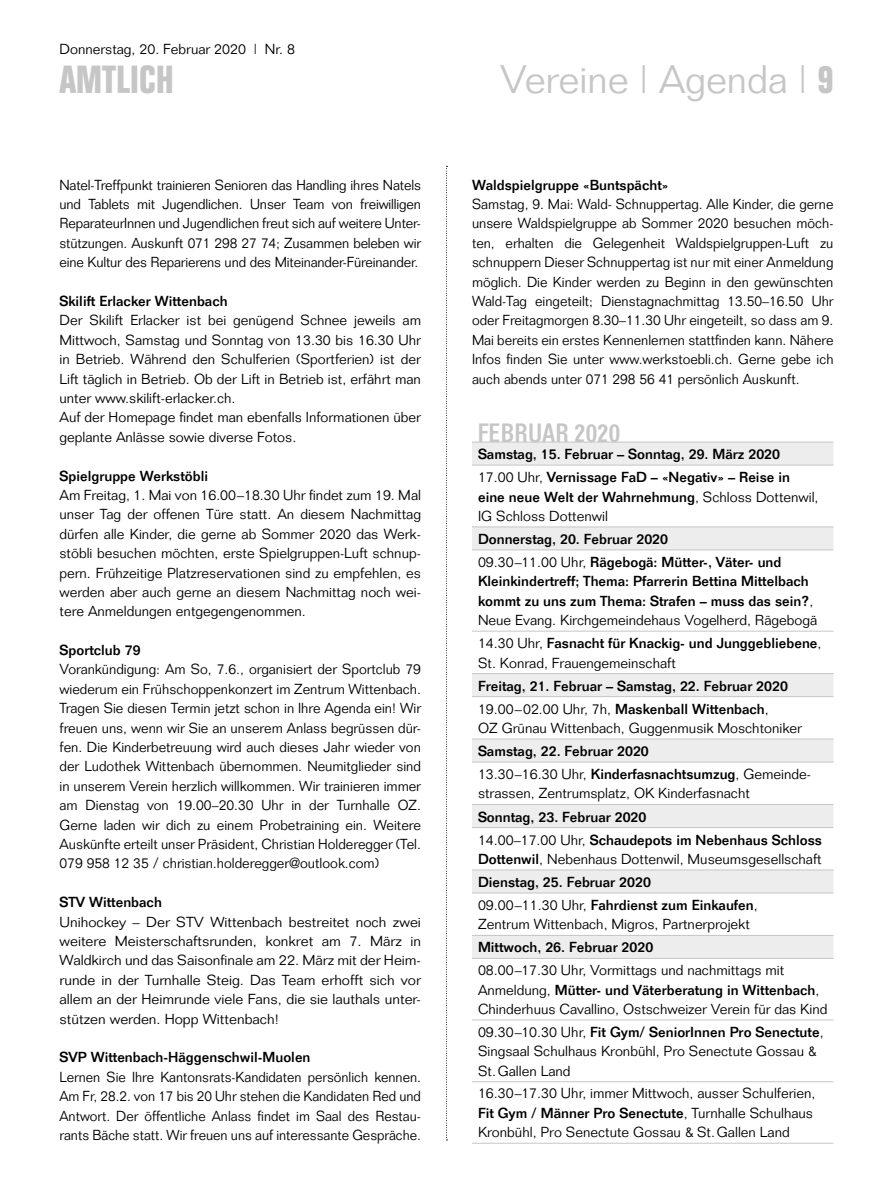
<style>
.page{position:relative;width:893px;height:1191px;background:#fff}
.page>*{position:absolute;margin:0;border:0;box-sizing:border-box;transform-origin:0 0}
.t1{font:300 39px "Folio";color:#c6c6c6}
.t2{font:700 39px "Folio Condensed BQ";letter-spacing:.015em;color:#c6c6c6}
.t3{font:500 26.25px "Folio Condensed BQ";letter-spacing:.01em;color:#c6c6c6}
.t4{font:300 14.25px/19.4px "Folio";color:#000}
.t5{font:500 14.25px/23.1px "Folio";color:#000}
.t6{font:300 14.25px/19.4px "Folio";color:#000;text-align:justify;scale:.96 1}
.s1{font-family:"Folio Condensed BQ";font-weight:700}
.s2{font-weight:300}
.s3{font-weight:500}
</style>
<div class="page">
<svg style="left:446px;top:166px;width:1px;height:974px"></svg>
<svg style="left:472px;top:443px;width:361px;height:515px"></svg>
<hr style="left:472px;top:442px;width:361px;height:1px;background:#c6c6c6">
<hr style="left:472px;top:465px;width:361px;height:1px;background:#c6c6c6">
<hr style="left:472px;top:526px;width:361px;height:1px;background:#c6c6c6">
<hr style="left:472px;top:549px;width:361px;height:1px;background:#c6c6c6">
<hr style="left:472px;top:631px;width:361px;height:1px;background:#c6c6c6">
<hr style="left:472px;top:673px;width:361px;height:1px;background:#c6c6c6">
<hr style="left:472px;top:696px;width:361px;height:1px;background:#c6c6c6">
<hr style="left:472px;top:738px;width:361px;height:1px;background:#c6c6c6">
<hr style="left:472px;top:761px;width:361px;height:1px;background:#c6c6c6">
<hr style="left:472px;top:804px;width:361px;height:1px;background:#c6c6c6">
<hr style="left:472px;top:827px;width:361px;height:1px;background:#c6c6c6">
<hr style="left:472px;top:869px;width:361px;height:1px;background:#c6c6c6">
<hr style="left:472px;top:892px;width:361px;height:1px;background:#c6c6c6">
<hr style="left:472px;top:935px;width:361px;height:1px;background:#c6c6c6">
<hr style="left:472px;top:958px;width:361px;height:1px;background:#c6c6c6">
<hr style="left:472px;top:1019px;width:361px;height:1px;background:#c6c6c6">
<hr style="left:472px;top:1081px;width:361px;height:1px;background:#c6c6c6">
<hr style="left:472px;top:1142px;width:361px;height:1px;background:#c6c6c6">
<p class="t4" style="left:60px;top:39px;width:237px">Donnerstag, 20. Februar 2020 | Nr. 8</p>
<h1 class="t2" style="left:60px;top:58px;width:116px">AMTLICH</h1>
<p class="t4" style="left:60px;top:175px;width:363px;text-align:justify">Natel-Treffpunkt trainieren Senioren das Handling ihres Natels und Tablets mit Jugendlichen. Unser Team von freiwilligen ReparateurInnen und Jugendlichen freut sich auf weitere Unter&shy;stützungen. Auskunft 071 298 27 74; Zusammen beleben wir eine Kultur des Reparierens und des Miteinander-Füreinander.</p>
<p class="t5" style="left:60px;top:289px;width:170px">Skilift Erlacker Wittenbach</p>
<p class="t4" style="left:60px;top:311px;width:363px">Der Skilift Erlacker ist bei genügend Schnee jeweils am Mittwoch, Samstag und Sonntag von 13.30 bis 16.30 Uhr in Betrieb. Während den Schulferien (Sportferien) ist der Lift täglich in Betrieb. Ob der Lift in Betrieb ist, erfährt man unter www.skilift-erlacker.ch.<br>Auf der Homepage findet man ebenfalls Informationen über geplante Anlässe sowie diverse Fotos.</p>
<p class="t5" style="left:60px;top:464px;width:150px">Spielgruppe Werkstöbli</p>
<p class="t4" style="left:60px;top:485px;width:363px;text-align:justify">Am Freitag, 1. Mai von 16.00–18.30 Uhr findet zum 19. Mal unser Tag der offenen Türe statt. An diesem Nachmittag dürfen alle Kinder, die gerne ab Sommer 2020 das Werk&shy;stöbli besuchen möchten, erste Spielgruppen-Luft schnup&shy;pern. Frühzeitige Platzreservationen sind zu empfehlen, es werden aber auch gerne an diesem Nachmittag noch wei&shy;tere Anmeldungen entgegengenommen.</p>
<p class="t5" style="left:60px;top:638px;width:83px">Sportclub 79</p>
<p class="t4" style="left:60px;top:660px;width:363px;text-align:justify">Vorankündigung: Am So, 7.6., organisiert der Sportclub 79 wiederum ein Frühschoppenkonzert im Zentrum Wittenbach.<br>Tragen Sie diesen Termin jetzt schon in Ihre Agenda ein! Wir freuen uns, wenn wir Sie an unserem Anlass begrüssen dür&shy;fen. Die Kinderbetreuung wird auch dieses Jahr wieder von der Ludothek Wittenbach übernommen. Neumitglieder sind in unserem Verein herzlich willkommen. Wir trainieren immer am Dienstag von 19.00–20.30 Uhr in der Turnhalle OZ.<br>Gerne laden wir dich zu einem Probetraining ein. Weitere Auskünfte erteilt unser Präsident, Christian Holderegger (Tel.<br>079 958 12 35 / christian.holderegger@outlook.com)</p>
<p class="t5" style="left:60px;top:890px;width:104px">STV Wittenbach</p>
<p class="t4" style="left:60px;top:912px;width:363px;text-align:justify">Unihockey – Der STV Wittenbach bestreitet noch zwei weitere Meisterschaftsrunden, konkret am 7. März in Waldkirch und das Saisonfinale am 22. März mit der Heim&shy;runde in der Turnhalle Steig. Das Team erhofft sich vor allem an der Heimrunde viele Fans, die sie lauthals unter&shy;stützen werden. Hopp Wittenbach!</p>
<p class="t5" style="left:60px;top:1045px;width:253px">SVP Wittenbach-Häggenschwil-Muolen</p>
<p class="t6" style="left:60px;top:1067px;width:378px">Lernen Sie Ihre Kantonsrats-Kandidaten persönlich kennen.<br>Am Fr, 28.2. von 17 bis 20 Uhr stehen die Kandidaten Red und Antwort. Der öffentliche Anlass findet im Saal des Restau&shy;rants Bäche statt. Wir freuen uns auf interessante Gespräche.</p>
<h1 class="t1" style="left:500px;top:56px;width:335px">Vereine | Agenda | <span class="s1">9</span></h1>
<p class="t5" style="left:472px;top:173px;width:198px">Waldspielgruppe «Buntspächt»</p>
<p class="t4" style="left:472px;top:194px;width:363px;text-align:justify">Samstag, 9. Mai: Wald- Schnuppertag. Alle Kinder, die gerne unsere Waldspielgruppe ab Sommer 2020 besuchen möch&shy;ten, erhalten die Gelegenheit Waldspielgruppen-Luft zu schnuppern Dieser Schnuppertag ist nur mit einer Anmeldung möglich. Die Kinder werden zu Beginn in den gewünschten Wald-Tag eingeteilt; Dienstagnachmittag 13.50–16.50 Uhr oder Freitagmorgen 8.30–11.30 Uhr eingeteilt, so dass am 9.<br>Mai bereits ein erstes Kennenlernen stattfinden kann. Nähere Infos finden Sie unter www.werkstoebli.ch. Gerne gebe ich auch abends unter 071 298 56 41 persönlich Auskunft.</p>
<h2 class="t3" style="left:478px;top:418px;width:144px">FEBRUAR 2020</h2>
<p class="t5" style="left:478px;top:442px;width:313px">Samstag, 15. Februar – Sonntag, 29. März 2020<br><span class="s2">17.00 Uhr,</span> Vernissage FaD – «Negativ» – Reise in</p>
<p class="t4" style="left:478px;top:487px;width:342px"><span class="s3">eine neue Welt der Wahrnehmung</span>, Schloss Dottenwil,<br>IG Schloss Dottenwil</p>
<p class="t5" style="left:478px;top:527px;width:305px">Donnerstag, 20. Februar 2020<br><span class="s2">09.30–11.00 Uhr,</span> Rägebogä: Mütter-, Väter- und</p>
<p class="t5" style="left:478px;top:571px;width:341px;line-height:19.4px">Kleinkindertreff; Thema: Pfarrerin Bettina Mittelbach kommt zu uns zum Thema: Strafen – muss das sein?<span class="s2">,<br>Neue Evang. Kirchgemeindehaus Vogelherd, Rägebogä</span></p>
<p class="t4" style="left:478px;top:633px;width:345px">14.30 Uhr, <span class="s3">Fasnacht für Knackig- und Junggebliebene</span>,<br>St. Konrad, Frauengemeinschaft</p>
<p class="t5" style="left:478px;top:674px;width:311px">Freitag, 21. Februar – Samstag, 22. Februar 2020<br><span class="s2">19.00–02.00 Uhr, 7h,</span> Maskenball Wittenbach<span class="s2">,</span></p>
<p class="t4" style="left:478px;top:718px;width:325px">OZ Grünau Wittenbach, Guggenmusik Moschtoniker</p>
<p class="t5" style="left:478px;top:739px;width:334px">Samstag, 22. Februar 2020<br><span class="s2">13.30–16.30 Uhr,</span> Kinderfasnachtsumzug<span class="s2">, Gemeinde-</span></p>
<p class="t4" style="left:478px;top:784px;width:273px">strassen, Zentrumsplatz, OK Kinderfasnacht</p>
<p class="t5" style="left:478px;top:804px;width:346px">Sonntag, 23. Februar 2020<br><span class="s2">14.00–17.00 Uhr,</span> Schaudepots im Nebenhaus Schloss</p>
<p class="t4" style="left:478px;top:847px;width:345px;line-height:23.1px"><span class="s3">Dottenwil</span>, Nebenhaus Dottenwil, Museumsgesellschaft<br><span class="s3">Dienstag, 25. Februar 2020<br></span>09.00–11.30 Uhr, <span class="s3">Fahrdienst zum Einkaufen</span>,</p>
<p class="t4" style="left:478px;top:914px;width:273px">Zentrum Wittenbach, Migros, Partnerprojekt</p>
<p class="t5" style="left:478px;top:935px;width:177px">Mittwoch, 26. Februar 2020</p>
<p class="t4" style="left:478px;top:960px;width:351px">08.00–17.30 Uhr, Vormittags und nachmittags mit<br>Anmeldung, <span class="s3">Mütter- und Väterberatung in Wittenbach</span>,<br>Chinderhuus Cavallino, Ostschweizer Verein für das Kind</p>
<p class="t4" style="left:478px;top:1022px;width:347px">09.30–10.30 Uhr, <span class="s3">Fit Gym/ SeniorInnen Pro Senectute</span>,<br>Singsaal Schulhaus Kronbühl, Pro Senectute Gossau &amp;<br>St.Gallen Land</p>
<p class="t4" style="left:478px;top:1083px;width:339px">16.30–17.30 Uhr, immer Mittwoch, ausser Schulferien,<br><span class="s3">Fit Gym / Männer Pro Senectute</span>, Turnhalle Schulhaus<br>Kronbühl, Pro Senectute Gossau &amp; St.Gallen Land</p>
</div>
